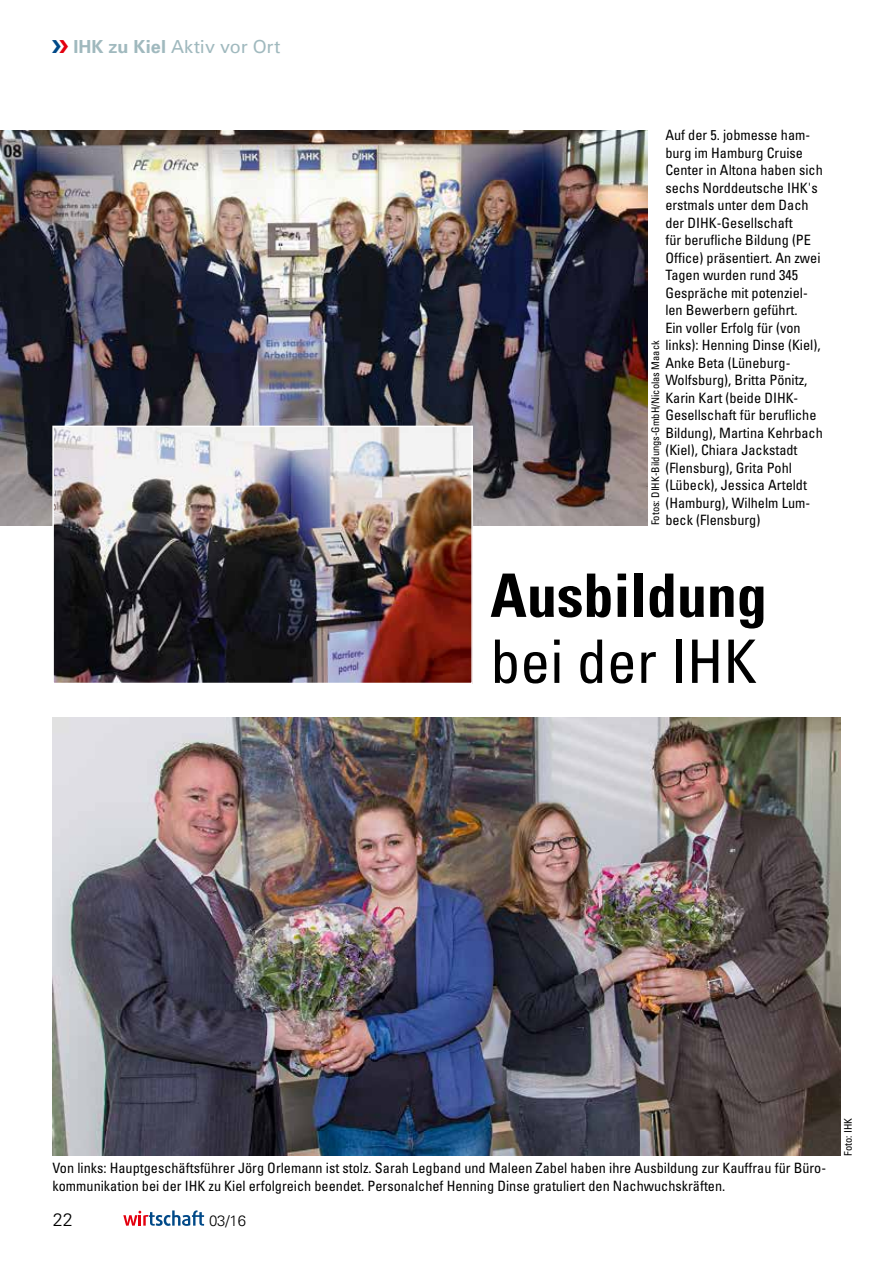
<style>
.page{position:relative;width:893px;height:1263px;background:#fff}
.page>*{position:absolute;margin:0;border:0;box-sizing:border-box;transform-origin:0 0}
.t1{font:700 condensed 60px "Univers";color:#000}
.t2{font:condensed 60px "Univers";color:#000}
.t3{font:18px "Univers";color:#a0b9be}
.t4{font:300 18px "Univers";color:#000}
.t5{font:300 15px "Univers";color:#000}
.t6{font:condensed 14.25px/17.5px "Univers";color:#000}
.t7{font:condensed 10.5px "Univers";color:#000}
.s1{font-weight:700}
</style>
<div class="page">
<svg style="left:123px;top:1210px;width:81px;height:16px"></svg>
<img style="left:0;top:130px;width:648px;height:395px">
<img style="left:55px;top:429px;width:415px;height:252px">
<div style="left:52px;top:426px;width:421px;height:258px;border:2px solid #fff"></div>
<img style="left:53px;top:718px;width:787px;height:438px">
<p class="t3" style="left:73px;top:36px;width:209px"><span class="s1">IHK zu Kiel</span> Aktiv vor Ort</p>
<p class="t6" style="left:665px;top:126px;width:159px">Auf der 5. jobmesse ham&shy;burg im Hamburg Cruise<br>Center in Altona haben sich sechs Norddeutsche IHK's erstmals unter dem Dach der DIHK-Gesellschaft<br>für berufliche Bildung (PE<br>Office) präsentiert. An zwei<br>Tagen wurden rund 345<br>Gespräche mit potenziel&shy;len Bewerbern geführt.<br>Ein voller Erfolg für (von links): Henning Dinse (Kiel),<br>Anke Beta (Lüneburg-<br>Wolfsburg), Britta Pönitz,<br>Karin Kart (beide DIHK-<br>Gesellschaft für berufliche<br>Bildung), Martina Kehrbach (Kiel), Chiara Jackstadt (Flensburg), Grita Pohl (Lübeck), Jessica Arteldt (Hamburg), Wilhelm Lum-</p>
<p class="t7" style="left:649px;top:525px;width:186px;rotate:-90deg">Fotos: DIHK-Bildungs-GmbH/Nicolas Maack</p>
<p class="t6" style="left:665px;top:511px;width:96px">beck (Flensburg)</p>
<h1 class="t1" style="left:490px;top:559px;width:278px">Ausbildung</h1>
<h1 class="t2" style="left:490px;top:623px;width:268px">bei der IHK</h1>
<p class="t6" style="left:53px;top:1159px;width:775px">Von links: Hauptgeschäftsführer Jörg Orlemann ist stolz. Sarah Legband und Maleen Zabel haben ihre Ausbildung zur Kauffrau für Büro&shy;kommunikation bei der IHK zu Kiel erfolgreich beendet. Personalchef Henning Dinse gratuliert den Nachwuchskräften.</p>
<p class="t4" style="left:53px;top:1208px;width:22px">22</p>
<p class="t5" style="left:209px;top:1211px;width:38px">03/16</p>
<p class="t7" style="left:841px;top:1156px;width:39px;rotate:-90deg">Foto: IHK</p>
</div>
